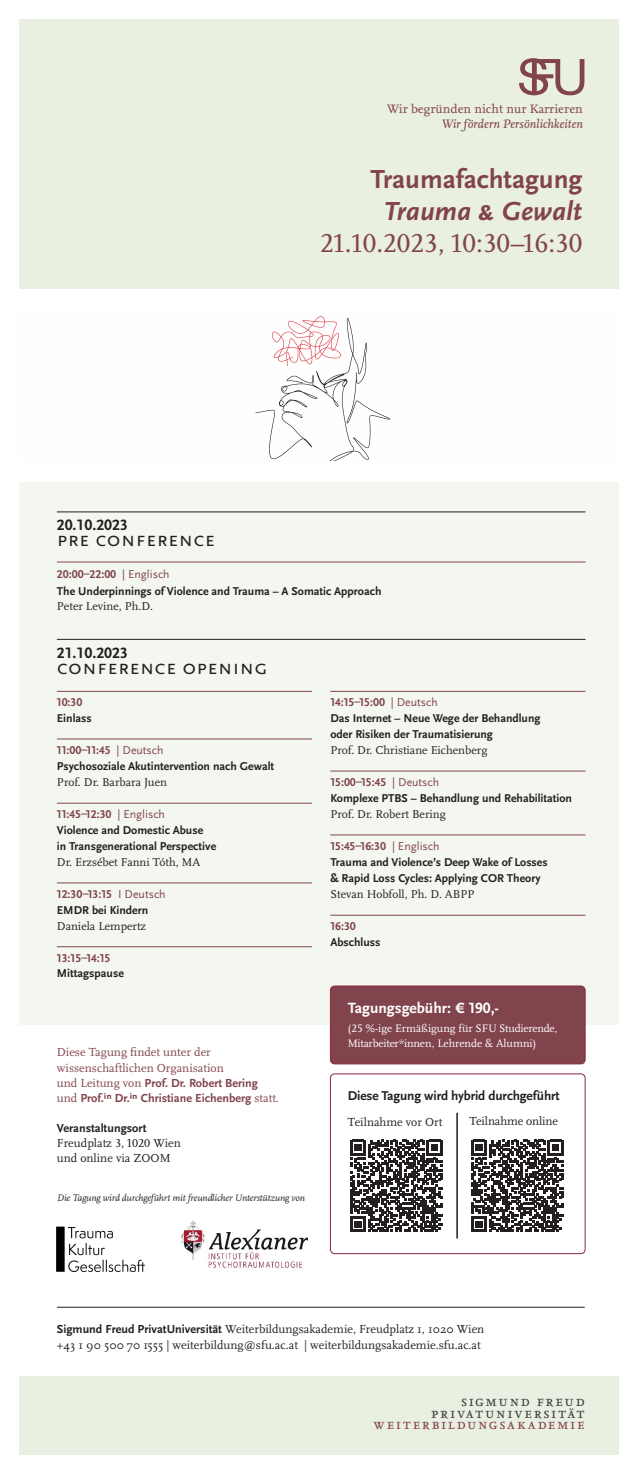
<style>
.page{position:relative;width:638px;height:1474px;background:#fff}
.page>*{position:absolute;margin:0;border:0;box-sizing:border-box;transform-origin:0 0}
.t1{font:27.21px "Scala Pro";color:#82444c}
.t2{font:700 27.21px "Scala Sans Pro";color:#82444c}
.t3{font:italic 700 27.21px "Scala Sans Pro";color:#82444c}
.t4{font:21.26px "Scala Sans Pro";letter-spacing:.02em;color:#231f20}
.t5{font:700 15.75px "Scala Sans Pro";color:#231f20}
.t6{font:700 15.49px "Scala Sans Pro";color:#fff}
.t7{font:14.79px "Nexus Serif Pro";letter-spacing:.115em;color:#3e3e3f}
.t8{font:14.79px "Nexus Serif Pro";letter-spacing:.125em;color:#82444c}
.t9{font:700 13.39px "Scala Sans Pro";letter-spacing:-.01em;color:#231f20}
.t10{font:12.69px "Nexus Serif Pro";color:#82444c}
.t11{font:italic 12.69px "Nexus Serif Pro";color:#82444c}
.t12{font:12.16px "Scala Pro";color:#231f20}
.t13{font:700 12.16px "Scala Sans Pro";color:#82444c}
.t14{font:12.16px "Scala Pro";color:#82444c}
.t15{font:700 12.16px "Scala Sans Pro";color:#231f20}
.t16{font:700 11.81px/15.9px "Scala Sans Pro";color:#231f20}
.t17{font:700 11.81px "Scala Sans Pro";color:#82444c}
.t18{font:11.81px "Scala Pro";color:#231f20}
.t19{font:11.29px "Scala Pro";color:#fff}
.t20{font:italic 9.89px "Scala Pro";letter-spacing:-.02em;color:#231f20}
.s1{font-weight:400}
.s2{font-family:"Scala Pro";font-weight:400}
.s3{font-family:"Nexus Sans Pro"}
.s4{font-family:"Scala Sans Pro";font-weight:700}
</style>
<div class="page">
<div style="left:19px;top:482px;width:599px;height:542px;background:#f3f7f0"></div>
<div style="left:19px;top:19px;width:599px;height:270px;background:#e9efe1"></div>
<svg style="left:519px;top:58px;width:65px;height:37px"></svg>
<div style="left:19px;top:1375px;width:599px;height:79px;background:#e9efe1"></div>
<hr style="left:57px;top:1306px;width:527px;height:1px;background:#231f20">
<div style="left:330px;top:1073px;width:255px;height:180px;border:1px solid #87283d;border-radius:4px"></div>
<div style="left:330px;top:986px;width:255px;height:77px;background:#82444c;border-radius:4px"></div>
<div style="left:330px;top:985px;width:255px;height:79px;border:1px solid #87283d;border-radius:4px"></div>
<hr style="left:456px;top:1112px;width:1px;height:126px;background:#231f20">
<hr style="left:57px;top:511px;width:528px;height:1px;background:#231f20">
<hr style="left:57px;top:562px;width:528px;height:1px;background:#82444c">
<hr style="left:330px;top:691px;width:255px;height:1px;background:#82444c">
<hr style="left:330px;top:770px;width:255px;height:1px;background:#82444c">
<hr style="left:330px;top:834px;width:255px;height:1px;background:#82444c">
<hr style="left:330px;top:915px;width:255px;height:1px;background:#82444c">
<hr style="left:57px;top:639px;width:528px;height:1px;background:#231f20">
<hr style="left:57px;top:691px;width:255px;height:1px;background:#82444c">
<hr style="left:57px;top:738px;width:255px;height:1px;background:#82444c">
<hr style="left:57px;top:803px;width:255px;height:1px;background:#82444c">
<hr style="left:57px;top:882px;width:255px;height:1px;background:#82444c">
<hr style="left:57px;top:946px;width:255px;height:1px;background:#82444c">
<svg style="left:350px;top:1139px;width:92px;height:93px"></svg>
<svg style="left:471px;top:1139px;width:92px;height:93px"></svg>
<img style="left:180px;top:1220px;width:129px;height:48px">
<img style="left:255px;top:316px;width:136px;height:144px">
<img style="left:57px;top:1226px;width:88px;height:46px">
<p class="t10" style="left:387px;top:99px;width:197px">Wir begründen nicht nur Karrieren</p>
<p class="t11" style="left:441px;top:114px;width:143px">Wir fördern Persönlichkeiten</p>
<p class="t2" style="left:370px;top:164px;width:213px">Traumafachtagung</p>
<p class="t3" style="left:383px;top:196px;width:200px">Trauma &amp; Gewalt</p>
<p class="t1" style="left:320px;top:228px;width:263px">21.10.2023, 10:30–16:30</p>
<p class="t5" style="left:57px;top:516px;width:72px">20.10.2023</p>
<p class="t4" style="left:57px;top:527px;width:159px">Pre Conference</p>
<p class="t17" style="left:57px;top:567px;width:114px">20:00–22:00 <span class="s1">| Englisch</span></p>
<p class="t18" style="left:57px;top:599px;width:98px">Peter Levine, Ph.D.</p>
<p class="t5" style="left:57px;top:644px;width:72px">21.10.2023</p>
<p class="t4" style="left:57px;top:655px;width:212px">Conference Opening</p>
<p class="t17" style="left:57px;top:695px;width:27px">10:30</p>
<p class="t16" style="left:57px;top:710px;width:36px">Einlass</p>
<p class="t17" style="left:57px;top:743px;width:108px">11:00–11:45 <span class="s1">| Deutsch</span></p>
<p class="t16" style="left:57px;top:758px;width:219px">Psychosoziale Akutintervention nach Gewalt</p>
<p class="t18" style="left:57px;top:775px;width:112px">Prof. Dr. Barbara Juen</p>
<p class="t17" style="left:57px;top:807px;width:110px">11:45–12:30 <span class="s1">| Englisch</span></p>
<p class="t16" style="left:57px;top:822px;width:161px">Violence and Domestic Abuse<br>in Transgenerational Perspective</p>
<p class="t18" style="left:57px;top:855px;width:145px">Dr. Erzsébet Fanni Tóth, MA</p>
<p class="t17" style="left:57px;top:887px;width:110px">12:30–13:15 <span class="s1">I Deutsch</span></p>
<p class="t16" style="left:57px;top:901px;width:93px">EMDR bei Kindern</p>
<p class="t18" style="left:57px;top:919px;width:91px">Daniela Lempertz</p>
<p class="t17" style="left:57px;top:950px;width:55px">13:15–14:15</p>
<p class="t16" style="left:57px;top:965px;width:68px">Mittagspause</p>
<p class="t16" style="left:57px;top:583px;width:326px">The Underpinnings of Violence and Trauma – A Somatic Approach</p>
<p class="t17" style="left:330px;top:695px;width:109px">14:15–15:00 <span class="s1">| Deutsch</span></p>
<p class="t16" style="left:330px;top:710px;width:212px">Das Internet – Neue Wege der Behandlung</p>
<p class="t16" style="left:330px;top:726px;width:164px">oder Risiken der Traumatisierung</p>
<p class="t18" style="left:330px;top:743px;width:158px">Prof. Dr. Christiane Eichenberg</p>
<p class="t17" style="left:330px;top:775px;width:110px">15:00–15:45 <span class="s1">| Deutsch</span></p>
<p class="t16" style="left:330px;top:790px;width:243px">Komplexe PTBS – Behandlung und Rehabilitation</p>
<p class="t18" style="left:330px;top:807px;width:117px">Prof. Dr. Robert Bering</p>
<p class="t17" style="left:330px;top:839px;width:111px">15:45–16:30 <span class="s1">| Englisch</span></p>
<p class="t16" style="left:330px;top:854px;width:219px">Trauma and Violenceʼs Deep Wake of Losses</p>
<p class="t16" style="left:330px;top:870px;width:211px">&amp; Rapid Loss Cycles: Applying COR Theory</p>
<p class="t18" style="left:330px;top:887px;width:146px">Stevan Hobfoll, Ph. D. ABPP</p>
<p class="t17" style="left:330px;top:919px;width:27px">16:30</p>
<p class="t16" style="left:330px;top:933px;width:52px">Abschluss</p>
<p class="t14" style="left:57px;top:1045px;width:155px">Diese Tagung findet unter der</p>
<p class="t14" style="left:57px;top:1060px;width:168px">wissenschaftlichen Organisation</p>
<p class="t13" style="left:57px;top:1075px;width:203px"><span class="s2">und Leitung von</span> Prof. Dr. Robert Bering</p>
<p class="t13" style="left:57px;top:1090px;width:223px"><span class="s2">und</span> Prof.<span class="s3">in</span> Dr.<span class="s3">in</span> Christiane Eichenberg <span class="s2">statt.</span></p>
<p class="t15" style="left:57px;top:1121px;width:91px">Veranstaltungsort</p>
<p class="t12" style="left:57px;top:1136px;width:125px">Freudplatz 3, 1020 Wien</p>
<p class="t12" style="left:57px;top:1151px;width:115px">und online via ZOOM</p>
<p class="t20" style="left:57px;top:1191px;width:249px">Die Tagung wird durchgeführt mit freundlicher Unterstützung von</p>
<p class="t6" style="left:348px;top:998px;width:152px">Tagungsgebühr: € 190,-</p>
<p class="t19" style="left:348px;top:1022px;width:211px">(25 %-ige Ermäßigung für SFU Studierende,</p>
<p class="t19" style="left:348px;top:1036px;width:190px">Mitarbeiter*innen, Lehrende &amp; Alumni)</p>
<p class="t9" style="left:348px;top:1088px;width:213px">Diese Tagung wird hybrid durchgeführt</p>
<p class="t12" style="left:348px;top:1115px;width:96px">Teilnahme vor Ort</p>
<p class="t12" style="left:469px;top:1113px;width:90px">Teilnahme online</p>
<p class="t12" style="left:57px;top:1322px;width:429px"><span class="s4">Sigmund Freud PrivatUniversität</span> Weiterbildungsakademie, Freudplatz 1, 1020 Wien</p>
<p class="t12" style="left:57px;top:1337px;width:425px">+43 1 90 500 70 1555 | weiterbildung@sfu.ac.at | weiterbildungsakademie.sfu.ac.at</p>
<p class="t7" style="left:460px;top:1390px;width:125px">SIGMUND FREUD</p>
<p class="t7" style="left:431px;top:1401px;width:155px">PRIVATUNIVERSITÄT</p>
<p class="t8" style="left:373px;top:1412px;width:23px">weiter</p>
<p class="t8" style="left:431px;top:1412px;width:36px">bildungsa</p>
<p class="t8" style="left:517px;top:1412px;width:22px">kademie</p>
</div>
